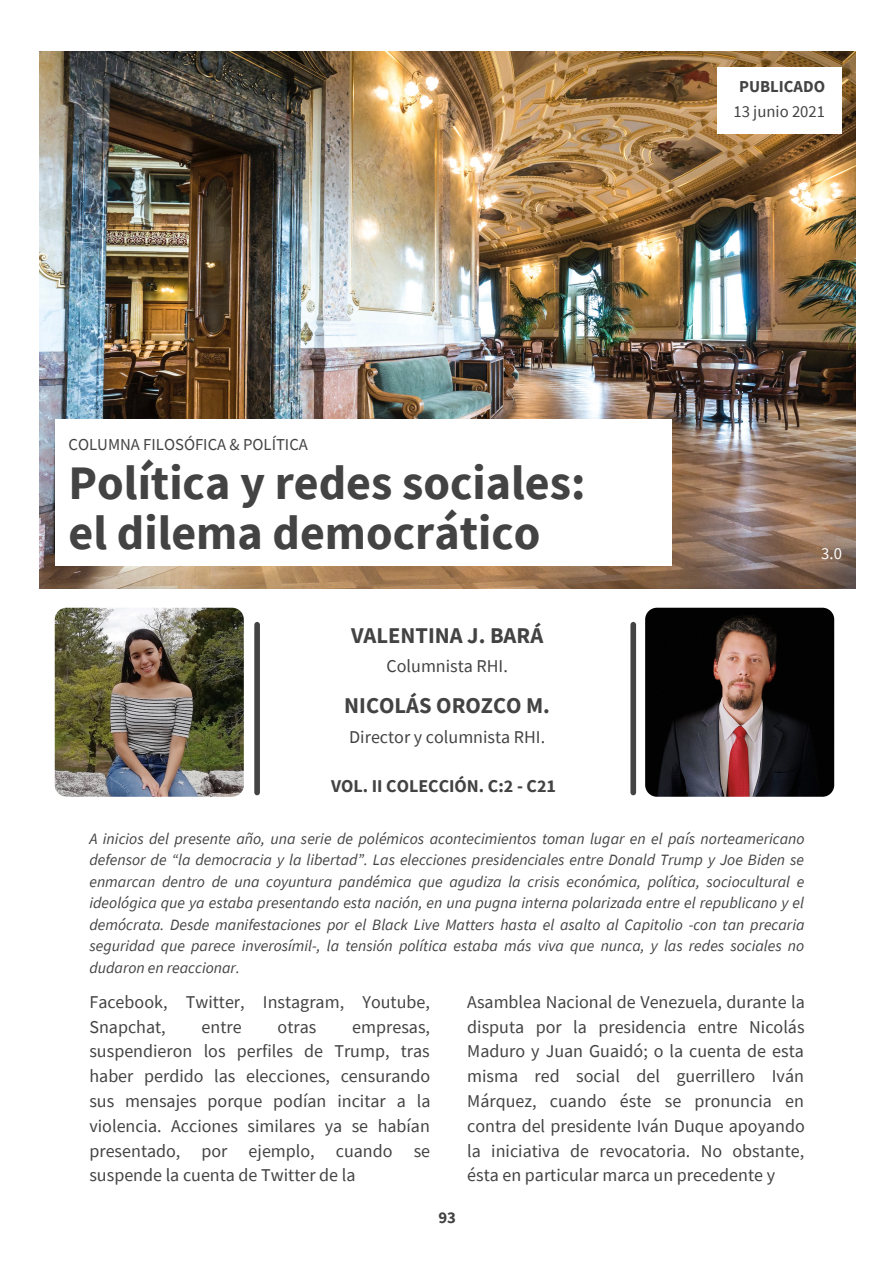
<style>
.page{position:relative;width:894px;height:1264px;background:#fff}
.page>*{position:absolute;margin:0;border:0;box-sizing:border-box;transform-origin:0 0}
.t1{font:700 48px/49.5px "Source Sans Pro";color:#434343}
.t2{font:700 22.5px "Source Sans Pro";color:#434343}
.t3{font:18px/24.8px "Source Sans Pro";color:#434343;text-align:justify}
.t4{font:700 18px "Source Sans Pro";color:#434343}
.t5{font:16.65px "Source Sans Pro";color:#434343}
.t6{font:700 16.65px "Source Sans Pro";color:#434343}
.t7{font:16.65px "Source Sans Pro";color:#fff}
.t8{font:italic 15.75px/21.5px "Source Sans Pro";color:#434343;text-align:justify}
</style>
<div class="page">
<img style="left:39px;top:51px;width:816px;height:537px">
<div style="left:55px;top:419px;width:616px;height:147px;background:#fff"></div>
<div style="left:254px;top:624px;width:6px;height:168px;background:#434343"></div>
<img style="left:55px;top:607px;width:189px;height:189px;border-radius:12px">
<img style="left:645px;top:607px;width:189px;height:189px;border-radius:12px">
<div style="left:716px;top:67px;width:125px;height:66px;background:#fff"></div>
<div style="left:630px;top:624px;width:6px;height:168px;background:#434343"></div>
<p class="t5" style="left:69px;top:433px;width:241px">COLUMNA FILOSÓFICA &amp; POLÍTICA</p>
<p class="t1" style="left:69px;top:457px;width:518px">Política y redes sociales: el dilema democrático</p>
<p class="t2" style="left:351px;top:621px;width:194px">VALENTINA J. BARÁ</p>
<p class="t3" style="left:386px;top:653px;width:123px">Columnista RHI.</p>
<p class="t2" style="left:344px;top:691px;width:207px">NICOLÁS OROZCO M.</p>
<p class="t3" style="left:349px;top:723px;width:197px">Director y columnista RHI.</p>
<p class="t4" style="left:331px;top:773px;width:226px">VOL. II COLECCIÓN. C:2 - C21</p>
<p class="t6" style="left:739px;top:75px;width:87px">PUBLICADO</p>
<p class="t5" style="left:733px;top:101px;width:93px">13 junio 2021</p>
<p class="t7" style="left:821px;top:543px;width:22px">3.0</p>
<p class="t8" style="left:89px;top:827px;width:716px">A inicios del presente año, una serie de polémicos acontecimientos toman lugar en el país norteamericano defensor de “la democracia y la libertad”. Las elecciones presidenciales entre Donald Trump y Joe Biden se enmarcan dentro de una coyuntura pandémica que agudiza la crisis económica, política, sociocultural e ideológica que ya estaba presentando esta nación, en una pugna interna polarizada entre el republicano y el demócrata. Desde manifestaciones por el Black Live Matters hasta el asalto al Capitolio -con tan precaria seguridad que parece inverosímil-, la tensión política estaba más viva que nunca, y las redes sociales no dudaron en reaccionar.</p>
<p class="t3" style="left:89px;top:989px;width:342px">Facebook, Twitter, Instagram, Youtube,<br>Snapchat,</p>
<p class="t3" style="left:201px;top:1013px;width:42px">entre</p>
<p class="t3" style="left:277px;top:1013px;width:40px">otras</p>
<p class="t3" style="left:89px;top:1013px;width:342px;text-indent:263px">empresas, suspendieron los perfiles de Trump, tras haber perdido las elecciones, censurando sus mensajes porque podían incitar a la violencia. Acciones similares ya se habían presentado, por ejemplo, cuando se suspende la cuenta de Twitter de la</p>
<p class="t6" style="left:438px;top:1206px;width:19px">93</p>
<p class="t3" style="left:467px;top:989px;width:339px">Asamblea Nacional de Venezuela, durante la disputa por la presidencia entre Nicolás Maduro y Juan Guaidó; o la cuenta de esta misma red social del guerrillero Iván Márquez, cuando éste se pronuncia en contra del presidente Iván Duque apoyando la iniciativa de revocatoria. No obstante, ésta en particular marca un precedente y</p>
</div>
